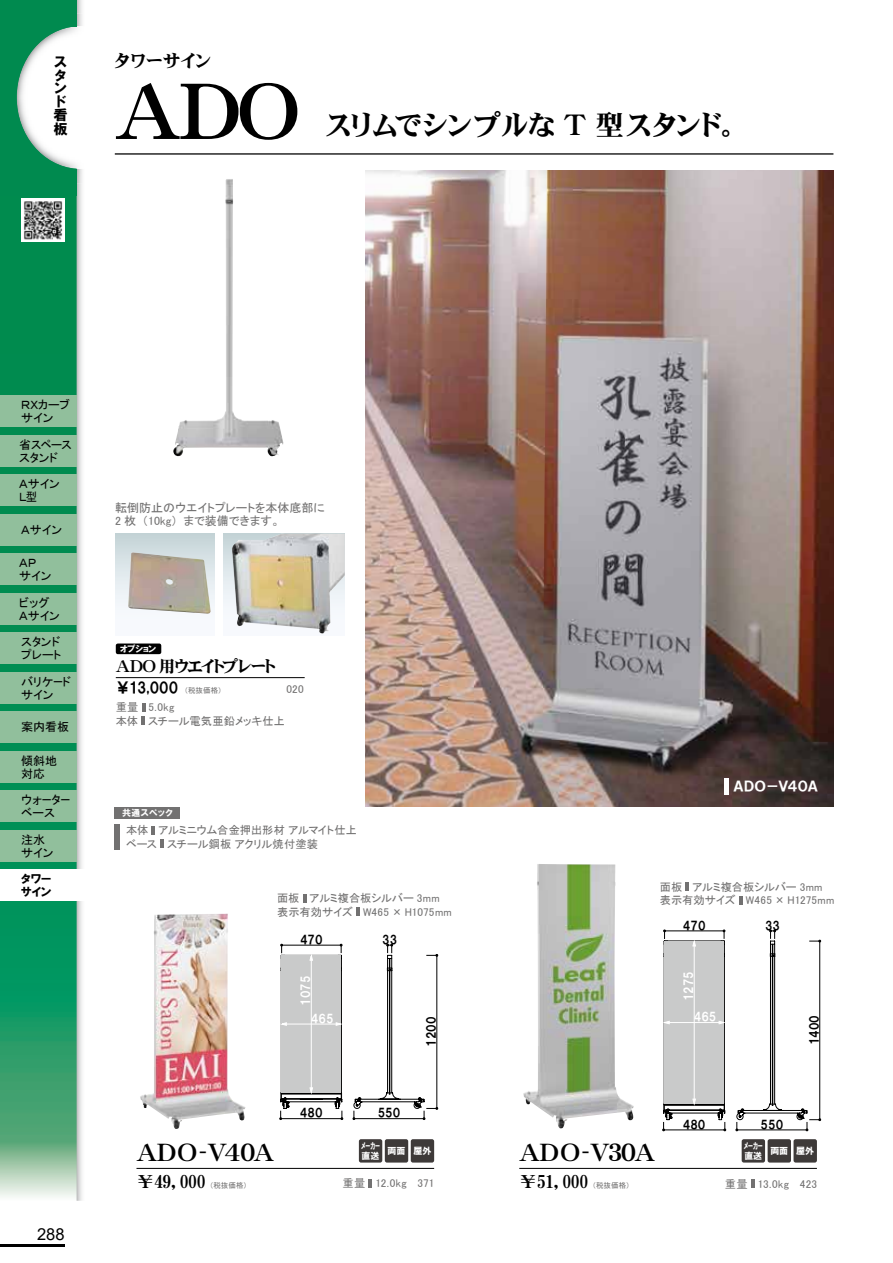
<style>
.page{position:relative;width:893px;height:1263px;background:#fff}
.page>*{position:absolute;margin:0;border:0;box-sizing:border-box;transform-origin:0 0}
.t1{font:76.5px "DFHS Mincho W9 WING RKSJ H";color:#000}
.t2{font:28.5px "DFHS Mincho W9 WING RKSJ H";letter-spacing:.04em;color:#000}
.t3{font:24px "DFHS Mincho W9 WING RKSJ H";letter-spacing:-.01em;color:#000}
.t4{font:18px "DFHS Mincho W9 WIN RKSJ H";letter-spacing:-.025em;color:#000}
.t5{font:18px "DFHS Mincho W9 WING RKSJ H";letter-spacing:.05em;color:#000}
.t6{font:16.5px "DFHS Mincho W9 WING RKSJ H";letter-spacing:-.045em;color:#000}
.t7{font:16.5px "Arial";color:#000}
.t8{font:15px "HGP Soei Kakugothic UB";color:#000}
.t9{font:14.25px/13.2px "HGP Soei Kakugothic UB";color:#000;text-align:justify}
.t10{font:13.5px "HGP Soei Kakugothic UB";letter-spacing:.01em;color:#fff}
.t11{font:12px/12.8px "MS P Gothic";color:#000}
.t12{font:12px/12.8px "HGP Soei Kakugothic UB";color:#000}
.t13{font:12px/13.5px "MS P Gothic";color:#727171}
.t14{font:12px "HGP Soei Kakugothic UB";color:#fff}
.t15{font:11.25px/13.5px "MS P Gothic";color:#727171}
.t16{font:11.25px "MS P Gothic";letter-spacing:.02em;color:#727171}
.t17{font:9.15px "HGP Soei Kakugothic UB";letter-spacing:-.01em;color:#fff;scale:.83 1}
.t18{font:9px "HGP Soei Kakugothic UB";color:#fff}
.t19{font:7.5px "MS P Gothic";letter-spacing:.015em;color:#727171}
.s1{font-family:"MS P Gothic";font-size:7.5px;color:#727171}
</style>
<div class="page">
<img style="left:0;top:0;width:834px;height:1247px">
<p class="t9" style="left:53px;top:57px;width:15px">スタンド看板</p>
<h3 class="t5" style="left:115px;top:51px;width:98px">タワーサイン</h3>
<h1 class="t1" style="left:115px;top:73px;width:184px">ADO</h1>
<h2 class="t2" style="left:326px;top:111px;width:411px">スリムでシンプルな T 型スタンド。</h2>
<p class="t11" style="left:21px;top:399px;width:50px">ＲＸカーブサイン</p>
<p class="t11" style="left:19px;top:438px;width:54px">省スペーススタンド</p>
<p class="t11" style="left:21px;top:483px;width:40px">スライド</p>
<p class="t11" style="left:19px;top:478px;width:42px">Ａサイン<br>Ｌ型</p>
<p class="t11" style="left:21px;top:523px;width:42px">Ａサイン</p>
<p class="t11" style="left:19px;top:557px;width:34px">ＡＰ<br>サイン</p>
<p class="t11" style="left:19px;top:596px;width:42px">ビッグ<br>Ａサイン</p>
<p class="t11" style="left:21px;top:636px;width:42px">スタンドプレート</p>
<p class="t11" style="left:21px;top:675px;width:51px">バリケードサイン</p>
<p class="t11" style="left:21px;top:720px;width:50px">案内看板</p>
<p class="t11" style="left:21px;top:754px;width:38px">傾斜地対応</p>
<p class="t11" style="left:21px;top:794px;width:50px">ウォーターベース</p>
<p class="t11" style="left:21px;top:833px;width:34px">注水サイン</p>
<p class="t11" style="left:33px;top:885px;width:22px">イン</p>
<p class="t12" style="left:21px;top:872px;width:32px">タワーサイン</p>
<h3 class="t7" style="left:37px;top:1223px;width:29px">288</h3>
<p class="t13" style="left:115px;top:501px;width:211px">転倒防止のウエイトプレートを本体底部に<br>2 枚（10kg）まで装備できます。</p>
<p class="t18" style="left:120px;top:644px;width:38px">オプション</p>
<h3 class="t6" style="left:116px;top:658px;width:161px">ADO 用ウエイトプレート</h3>
<p class="t15" style="left:116px;top:700px;width:171px">重量 5.0kg<br>本体 スチール電気亜鉛メッキ仕上</p>
<h3 class="t8" style="left:116px;top:680px;width:107px">￥13,000 <span class="s1">　(税抜価格)</span></h3>
<p class="t15" style="left:286px;top:683px;width:19px">020</p>
<p class="t18" style="left:122px;top:808px;width:52px">共通スペック</p>
<p class="t15" style="left:126px;top:823px;width:232px">本体 アルミニウム合金押出形材 アルマイト仕上ベース スチール鋼板 アクリル焼付塗装</p>
<p class="t10" style="left:734px;top:780px;width:86px">ＡＤＯ－Ｖ４０Ａ</p>
<p class="t15" style="left:660px;top:880px;width:164px">面板 アルミ複合板シルバー 3mm</p>
<p class="t15" style="left:277px;top:891px;width:164px">面板 アルミ複合板シルバー 3mm</p>
<p class="t15" style="left:660px;top:893px;width:176px">表示有効サイズ W465 × H1275mm</p>
<p class="t15" style="left:277px;top:905px;width:176px">表示有効サイズ W465 × H1075mm</p>
<p class="t12" style="left:683px;top:919px;width:24px">470</p>
<p class="t12" style="left:765px;top:919px;width:17px">33</p>
<p class="t12" style="left:300px;top:933px;width:24px">470</p>
<p class="t12" style="left:382px;top:933px;width:17px">33</p>
<p class="t14" style="left:300px;top:1006px;width:32px;rotate:-90deg">1075</p>
<p class="t14" style="left:682px;top:1001px;width:32px;rotate:-90deg">1275</p>
<p class="t14" style="left:311px;top:1012px;width:24px">465</p>
<p class="t12" style="left:425px;top:1047px;width:32px;rotate:-90deg">1200</p>
<p class="t14" style="left:694px;top:1011px;width:24px">465</p>
<p class="t12" style="left:808px;top:1045px;width:32px;rotate:-90deg">1400</p>
<p class="t12" style="left:300px;top:1106px;width:24px">480</p>
<p class="t12" style="left:378px;top:1106px;width:24px">550</p>
<p class="t12" style="left:683px;top:1118px;width:24px">480</p>
<p class="t12" style="left:761px;top:1118px;width:24px">550</p>
<p class="t17" style="left:361px;top:1141px;width:24px">ﾒｰｶｰ</p>
<p class="t18" style="left:362px;top:1151px;width:19px">直送</p>
<h3 class="t3" style="left:136px;top:1141px;width:139px">ADO-Ｖ4０Ａ</h3>
<h3 class="t3" style="left:519px;top:1141px;width:137px">ADO-Ｖ３０Ａ</h3>
<p class="t18" style="left:388px;top:1146px;width:45px">両面 屋外</p>
<p class="t17" style="left:744px;top:1141px;width:24px">ﾒｰｶｰ</p>
<p class="t18" style="left:744px;top:1151px;width:19px">直送</p>
<p class="t18" style="left:770px;top:1146px;width:45px">両面 屋外</p>
<h3 class="t4" style="left:136px;top:1172px;width:71px">￥49,000</h3>
<p class="t19" style="left:206px;top:1181px;width:42px">　(税抜価格)</p>
<h3 class="t4" style="left:519px;top:1173px;width:71px">￥51,000</h3>
<p class="t19" style="left:588px;top:1182px;width:42px">　(税抜価格)</p>
<p class="t15" style="left:343px;top:1176px;width:93px">重量 12.0kg　 371</p>
<p class="t16" style="left:725px;top:1178px;width:94px">重量 13.0kg　 423</p>
</div>
